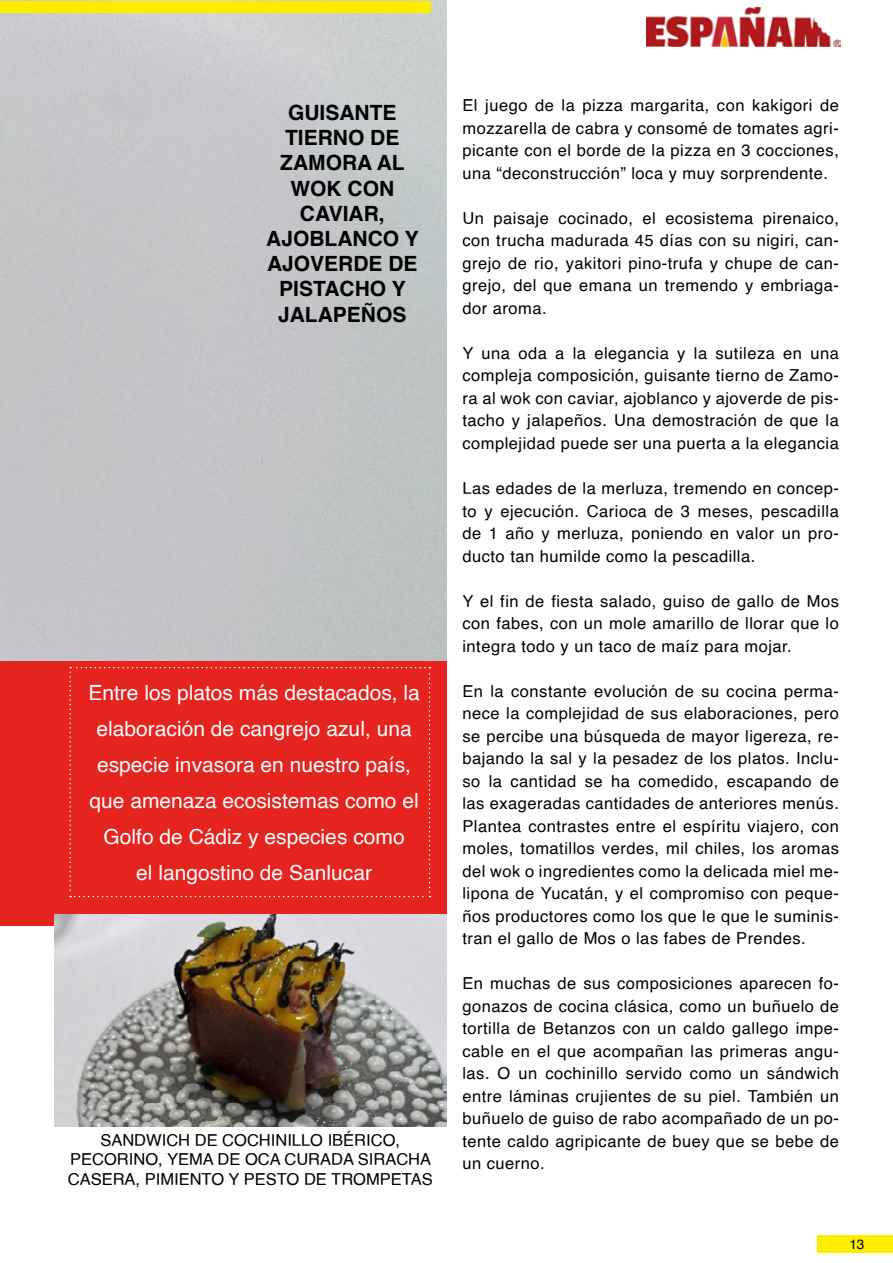
<style>
.page{position:relative;width:893px;height:1263px;background:#fff}
.page>*{position:absolute;margin:0;border:0;box-sizing:border-box;transform-origin:0 0}
.t1{font:21px/36px "Helvetica";color:#fff;text-align:center}
.t2{font:700 21px/25.2px "Helvetica";color:#000;text-align:center}
.t3{font:16.5px/22.5px "Helvetica";letter-spacing:.03em;color:#000;text-align:justify}
.t4{font:16.5px/19.8px "Helvetica";color:#000;text-align:center}
.t5{font:13.5px "Helvetica";color:#000}
</style>
<div class="page">
<img style="left:0;top:0;width:446px;height:661px">
<div style="left:0;top:661px;width:446px;height:264px;background:#e5231f"></div>
<img style="left:54px;top:914px;width:392px;height:212px">
<svg style="left:69px;top:667px;width:361px;height:230px"></svg>
<div style="left:817px;top:1235px;width:76px;height:17px;background:#ffed00"></div>
<div style="left:0;top:2px;width:430px;height:11px;background:#ffed00"></div>
<img style="left:646px;top:8px;width:194px;height:38px">
<p class="t2" style="left:266px;top:100px;width:154px">GUISANTE<br>TIERNO DE<br>ZAMORA AL<br>WOK CON<br>CAVIAR,<br>AJOBLANCO Y<br>AJOVERDE DE<br>PISTACHO Y<br>JALAPEÑOS</p>
<p class="t1" style="left:88px;top:676px;width:333px">Entre los platos más destacados, la elaboración de cangrejo azul, una especie invasora en nuestro país, que amenaza ecosistemas como el<br>Golfo de Cádiz y especies como<br>el langostino de Sanlucar</p>
<p class="t4" style="left:68px;top:1130px;width:366px">SANDWICH DE COCHINILLO IBÉRICO,<br>PECORINO, YEMA DE OCA CURADA SIRACHA<br>CASERA, PIMIENTO Y PESTO DE TROMPETAS</p>
<p class="t3" style="left:462px;top:95px;width:378px">El juego de la pizza margarita, con kakigori de mozzarella de cabra y consomé de tomates agri&shy;picante con el borde de la pizza en 3 cocciones, una “deconstrucción” loca y muy sorprendente.</p>
<p class="t3" style="left:462px;top:207px;width:378px">Un paisaje cocinado, el ecosistema pirenaico, con trucha madurada 45 días con su nigiri, can&shy;grejo de rio, yakitori pino-trufa y chupe de can&shy;grejo, del que emana un tremendo y embriaga&shy;dor aroma.</p>
<p class="t3" style="left:462px;top:342px;width:378px">Y una oda a la elegancia y la sutileza en una compleja composición, guisante tierno de Zamo&shy;ra al wok con caviar, ajoblanco y ajoverde de pis&shy;tacho y jalapeños. Una demostración de que la complejidad puede ser una puerta a la elegancia</p>
<p class="t3" style="left:462px;top:477px;width:378px">Las edades de la merluza, tremendo en concep&shy;to y ejecución. Carioca de 3 meses, pescadilla de 1 año y merluza, poniendo en valor un pro&shy;ducto tan humilde como la pescadilla.</p>
<p class="t3" style="left:462px;top:590px;width:378px">Y el fin de fiesta salado, guiso de gallo de Mos con fabes, con un mole amarillo de llorar que lo integra todo y un taco de maíz para mojar.</p>
<p class="t3" style="left:462px;top:680px;width:378px">En la constante evolución de su cocina perma&shy;nece la complejidad de sus elaboraciones, pero se percibe una búsqueda de mayor ligereza, re&shy;bajando la sal y la pesadez de los platos. Inclu&shy;so la cantidad se ha comedido, escapando de las exageradas cantidades de anteriores menús.<br>Plantea contrastes entre el espíritu viajero, con moles, tomatillos verdes, mil chiles, los aromas del wok o ingredientes como la delicada miel me&shy;lipona de Yucatán, y el compromiso con peque&shy;ños productores como los que le que le suminis&shy;tran el gallo de Mos o las fabes de Prendes.</p>
<p class="t3" style="left:462px;top:972px;width:378px">En muchas de sus composiciones aparecen fo&shy;gonazos de cocina clásica, como un buñuelo de tortilla de Betanzos con un caldo gallego impe&shy;cable en el que acompañan las primeras angu&shy;las. O un cochinillo servido como un sándwich entre láminas crujientes de su piel. También un buñuelo de guiso de rabo acompañado de un po&shy;tente caldo agripicante de buey que se bebe de un cuerno.</p>
<p class="t5" style="left:849px;top:1233px;width:17px">13</p>
</div>
